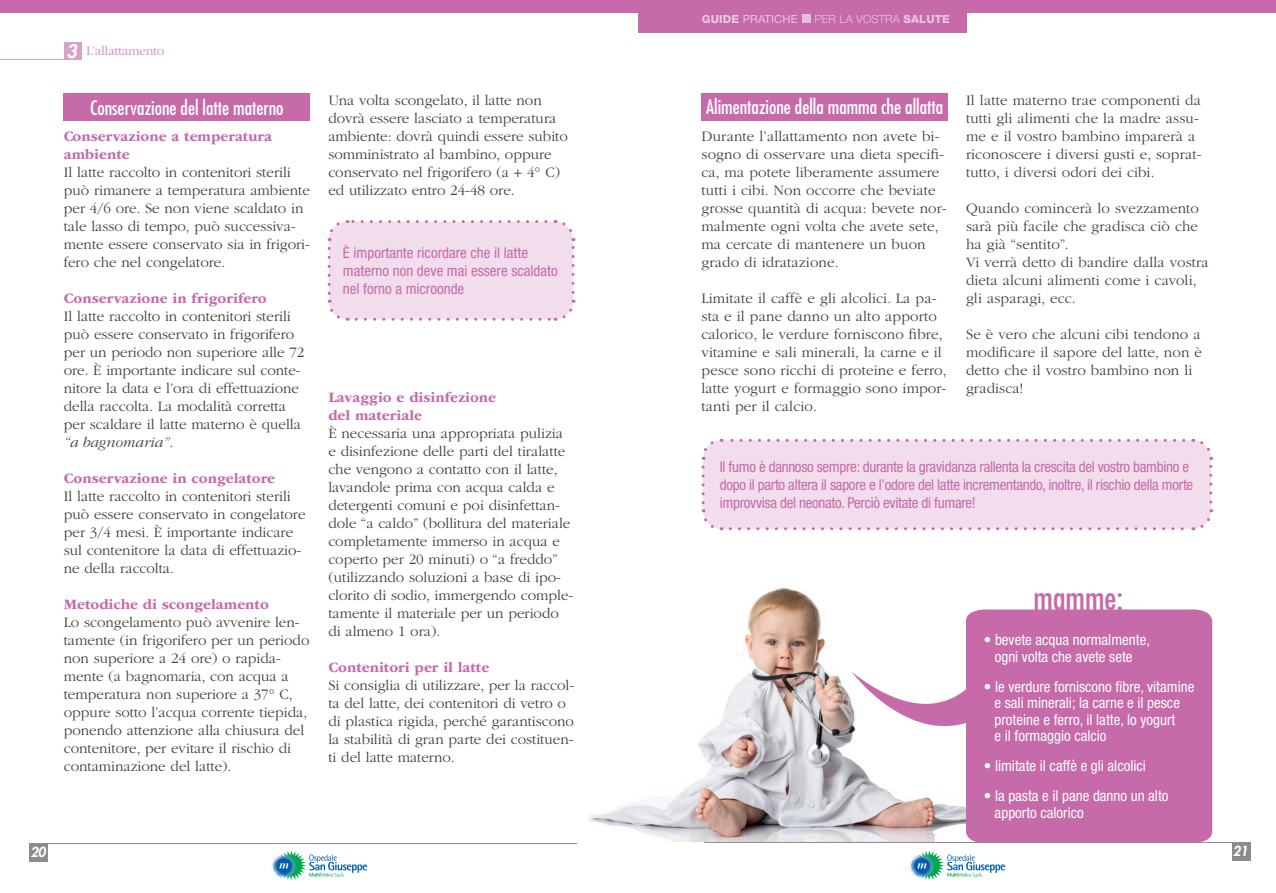
<style>
.page{position:relative;width:1276px;height:893px;background:#fff}
.page>*{position:absolute;margin:0;border:0;box-sizing:border-box;transform-origin:0 0}
.t1{font:condensed 33px "Futura Std";color:#c66aaa}
.t2{font:condensed 19.5px "Futura Std";color:#fff}
.t3{font:300 15px/18px "ITC Garamond Std";color:#3e3d39}
.t4{font:condensed 15px/16.5px "Helvetica Neue LT Std";color:#fff}
.t5{font:condensed 15px/18px "Helvetica Neue LT Std";letter-spacing:-.02em;color:#c66aaa}
.t6{font:700 15px/18px "ITC Garamond Std";color:#c66aaa}
.t7{font:condensed 15px/18px "Helvetica Neue LT Std";color:#c66aaa}
.t8{font:13.5px "ITC Garamond Std";letter-spacing:-.03em;color:#d8a1c8}
.t9{font:italic 800 13.5px "Futura Std";color:#fff}
.t10{font:300 11.25px "Helvetica Neue LT Std";letter-spacing:.015em;color:#e7c7de}
.t11{font:11.25px "Helvetica Neue LT Std";letter-spacing:.015em;color:#e7c7de}
.s1{font-family:"Futura Std";font-weight:800;font-style:italic;font-size:18.3px;color:#fff}
.s2{font-style:italic}
.s3{font-weight:800}
</style>
<div class="page">
<img style="left:589px;top:587px;width:377px;height:255px">
<div style="left:0;top:0;width:1276px;height:13px;background:#c66aaa"></div>
<div style="left:638px;top:0;width:328px;height:33px;background:#c66aaa"></div>
<div style="left:802px;top:15px;width:8px;height:8px;background:#e4bfda"></div>
<div style="left:701px;top:93px;width:247px;height:27px;background:#c66aaa"></div>
<div style="left:966px;top:609px;width:246px;height:233px;background:#c66aaa"></div>
<div style="left:30px;top:843px;width:18px;height:18px;background:#8c8d88"></div>
<hr style="left:704px;top:842px;width:529px;height:1px;background:#8c8d88">
<div style="left:1232px;top:842px;width:18px;height:18px;background:#8c8d88"></div>
<hr style="left:48px;top:843px;width:529px;height:1px;background:#8c8d88">
<svg style="left:851px;top:672px;width:129px;height:81px"></svg>
<div style="left:64px;top:93px;width:246px;height:27px;background:#c66aaa"></div>
<div style="left:329px;top:222px;width:244px;height:97px;background:#f1ddeb;border-radius:18px"></div>
<svg style="left:327px;top:248px;width:21px;height:73px"></svg>
<svg style="left:356px;top:300px;width:220px;height:21px"></svg>
<svg style="left:555px;top:220px;width:20px;height:72px"></svg>
<svg style="left:327px;top:220px;width:219px;height:21px"></svg>
<div style="left:703px;top:440px;width:507px;height:89px;background:#f1ddeb;border-radius:18px"></div>
<svg style="left:701px;top:467px;width:21px;height:64px"></svg>
<svg style="left:730px;top:509px;width:484px;height:21px"></svg>
<svg style="left:1192px;top:438px;width:20px;height:64px"></svg>
<svg style="left:701px;top:439px;width:482px;height:21px"></svg>
<svg style="left:271px;top:850px;width:96px;height:30px"></svg>
<svg style="left:909px;top:850px;width:96px;height:30px"></svg>
<div style="left:64px;top:42px;width:18px;height:17px;background:#d8a1c8"></div>
<hr style="left:0;top:59px;width:82px;height:1px;background:#d8a1c8">
<p class="t8" style="left:66px;top:43px;width:100px"><span class="s1">3</span> L’allattamento</p>
<h2 class="t2" style="left:90px;top:96px;width:195px">Conservazione del latte materno</h2>
<p class="t6" style="left:64px;top:127px;width:210px">Conservazione a temperatura ambiente</p>
<p class="t3" style="left:64px;top:164px;width:248px">Il latte raccolto in contenitori sterili può rimanere a temperatura ambiente per 4/6 ore. Se non viene scaldato in tale lasso di tempo, può successiva&shy;mente essere conservato sia in frigori&shy;fero che nel congelatore.</p>
<p class="t6" style="left:64px;top:289px;width:204px">Conservazione in frigorifero</p>
<p class="t3" style="left:64px;top:308px;width:242px">Il latte raccolto in contenitori sterili può essere conservato in frigorifero per un periodo non superiore alle 72 ore. È importante indicare sul conte&shy;nitore la data e l’ora di effettuazione della raccolta. La modalità corretta per scaldare il latte materno è quella <span class="s2">“a bagnomaria”</span>.</p>
<p class="t6" style="left:64px;top:469px;width:213px">Conservazione in congelatore</p>
<p class="t3" style="left:64px;top:488px;width:243px">Il latte raccolto in contenitori sterili può essere conservato in congelatore per 3/4 mesi. È importante indicare sul contenitore la data di effettuazio&shy;ne della raccolta.</p>
<p class="t6" style="left:64px;top:595px;width:206px">Metodiche di scongelamento</p>
<p class="t3" style="left:64px;top:614px;width:247px">Lo scongelamento può avvenire len&shy;tamente (in frigorifero per un periodo non superiore a 24 ore) o rapida&shy;mente (a bagnomaria, con acqua a temperatura non superiore a 37° C, oppure sotto l’acqua corrente tiepida, ponendo attenzione alla chiusura del contenitore, per evitare il rischio di contaminazione del latte).</p>
<p class="t11" style="left:702px;top:12px;width:97px"><span class="s3">GUIDE</span> PRATICHE</p>
<p class="t10" style="left:814px;top:12px;width:137px">PER LA VOSTRA <span class="s3">SALUTE</span></p>
<p class="t3" style="left:966px;top:91px;width:237px">Il latte materno trae componenti da tutti gli alimenti che la madre assu&shy;me e il vostro bambino imparerà a riconoscere i diversi gusti e, soprat&shy;tutto, i diversi odori dei cibi.</p>
<p class="t3" style="left:966px;top:199px;width:244px">Quando comincerà lo svezzamento sarà più facile che gradisca ciò che ha già “sentito”.<br>Vi verrà detto di bandire dalla vostra dieta alcuni alimenti come i cavoli, gli asparagi, ecc.</p>
<p class="t3" style="left:966px;top:325px;width:237px">Se è vero che alcuni cibi tendono a modificare il sapore del latte, non è detto che il vostro bambino non li gradisca!</p>
<p class="t3" style="left:328px;top:92px;width:241px">Una volta scongelato, il latte non dovrà essere lasciato a temperatura ambiente: dovrà quindi essere subito somministrato al bambino, oppure conservato nel frigorifero (a + 4° C) ed utilizzato entro 24-48 ore.</p>
<h2 class="t2" style="left:706px;top:95px;width:238px">Alimentazione della mamma che allatta</h2>
<p class="t3" style="left:701px;top:128px;width:247px">Durante l’allattamento non avete bi&shy;sogno di osservare una dieta specifi&shy;ca, ma potete liberamente assumere tutti i cibi. Non occorre che beviate grosse quantità di acqua: bevete nor&shy;malmente ogni volta che avete sete, ma cercate di mantenere un buon grado di idratazione.</p>
<p class="t3" style="left:701px;top:290px;width:247px">Limitate il caffè e gli alcolici. La pa&shy;sta e il pane danno un alto apporto calorico, le verdure forniscono fibre, vitamine e sali minerali, la carne e il pesce sono ricchi di proteine e ferro, latte yogurt e formaggio sono impor&shy;tanti per il calcio.</p>
<p class="t7" style="left:343px;top:243px;width:216px">È importante ricordare che il latte materno non deve mai essere scaldato nel forno a microonde</p>
<p class="t6" style="left:328px;top:388px;width:169px">Lavaggio e disinfezione del materiale</p>
<p class="t3" style="left:328px;top:425px;width:246px">È necessaria una appropriata pulizia e disinfezione delle parti del tiralatte che vengono a contatto con il latte, lavandole prima con acqua calda e detergenti comuni e poi disinfettan&shy;dole “a caldo” (bollitura del materiale completamente immerso in acqua e coperto per 20 minuti) o “a freddo” (utilizzando soluzioni a base di ipo&shy;clorito di sodio, immergendo comple&shy;tamente il materiale per un periodo di almeno 1 ora).</p>
<p class="t6" style="left:328px;top:658px;width:162px">Contenitori per il latte</p>
<p class="t3" style="left:328px;top:677px;width:247px">Si consiglia di utilizzare, per la raccol&shy;ta del latte, dei contenitori di vetro o di plastica rigida, perché garantiscono la stabilità di gran parte dei costituen&shy;ti del latte materno.</p>
<p class="t5" style="left:720px;top:457px;width:475px">Il fumo è dannoso sempre: durante la gravidanza rallenta la crescita del vostro bambino e dopo il parto altera il sapore e l’odore del latte incrementando, inoltre, il rischio della morte improvvisa del neonato. Perciò evitate di fumare!</p>
<h1 class="t1" style="left:1033px;top:578px;width:91px">mamme:</h1>
<p class="t4" style="left:984px;top:632px;width:167px;text-align:center">• bevete acqua normalmente, ogni volta che avete sete</p>
<p class="t4" style="left:994px;top:678px;width:201px;text-indent:-11px">• le verdure forniscono fibre, vitamine e sali minerali; la carne e il pesce proteine e ferro, il latte, lo yogurt<br>e il formaggio calcio</p>
<p class="t4" style="left:984px;top:758px;width:164px">• limitate il caffè e gli alcolici</p>
<p class="t4" style="left:994px;top:788px;width:175px;text-indent:-11px">• la pasta e il pane danno un alto apporto calorico</p>
<p class="t9" style="left:30px;top:844px;width:17px">20</p>
<p class="t9" style="left:1232px;top:842px;width:17px">21</p>
</div>
